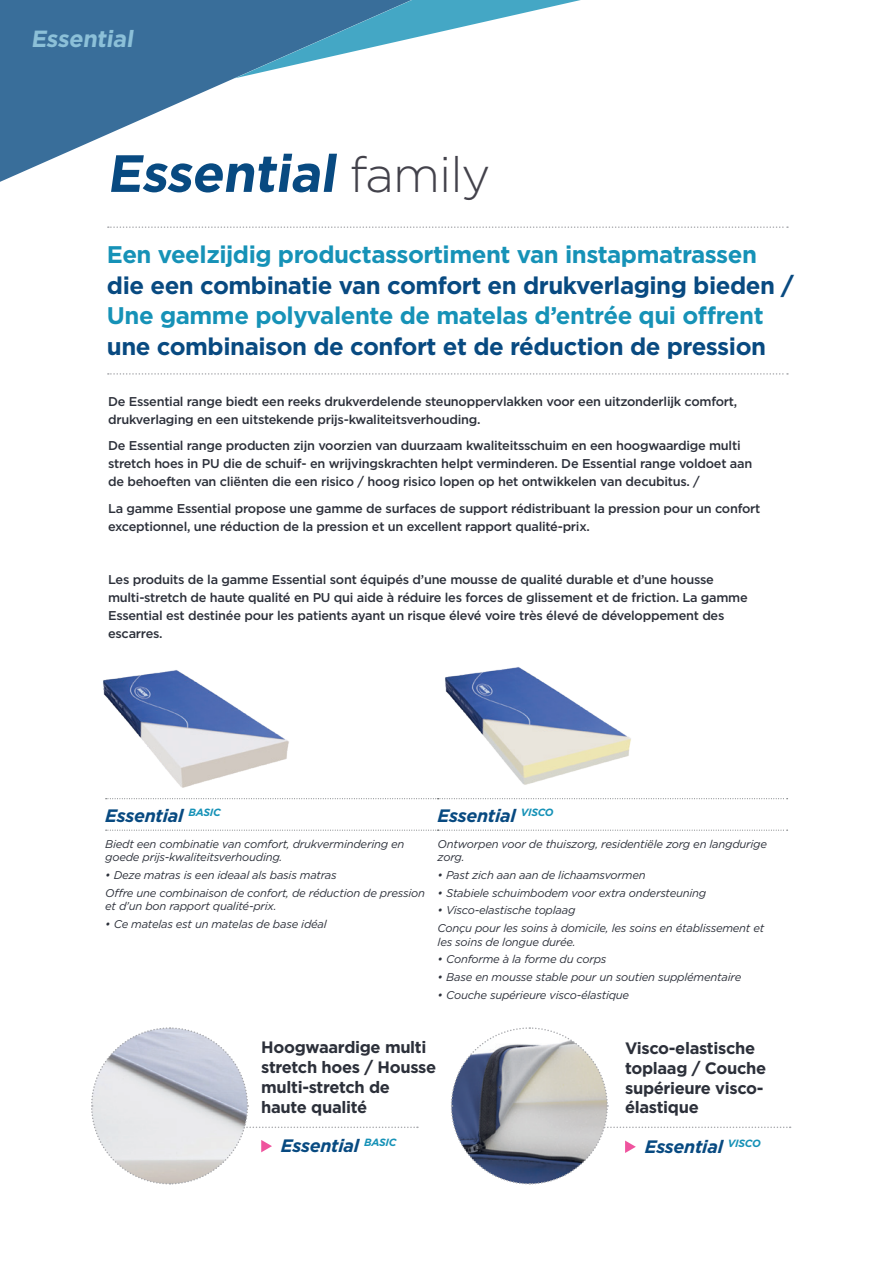
<style>
.page{position:relative;width:893px;height:1263px;background:#fff}
.page>*{position:absolute;margin:0;border:0;box-sizing:border-box;transform-origin:0 0}
.t1{font:700 52.35px "Gotham";color:#084a81}
.t2{font:700 24px "Gotham";letter-spacing:-.02em;color:#1692b7}
.t3{font:700 24px "Gotham";letter-spacing:-.02em;color:#084a81}
.t4{font:700 23.4px "Gotham";color:#8cc0d8}
.t5{font:italic 700 18px "Gotham";letter-spacing:-.015em;color:#084a81}
.t6{font:700 16.5px/19.8px "Gotham";letter-spacing:-.02em;color:#2c303a}
.t7{font:500 12.75px/18px "Gotham";letter-spacing:-.02em;color:#2c303a}
.t8{font:italic 11.25px/13.5px "Gotham";letter-spacing:-.02em;color:#2c303a}
.s1{font-weight:300;font-size:49.35px;color:#43424b}
</style>
<div class="page">
<svg style="left:0;top:78px;width:236px;height:150px"></svg>
<svg style="left:0;top:0;width:581px;height:78px;fill:#396e9a"></svg>
<svg style="left:451px;top:1027px;width:340px;height:158px"></svg>
<svg style="left:108px;top:373px;width:680px;height:2px"></svg>
<svg style="left:108px;top:226px;width:680px;height:2px"></svg>
<svg style="left:106px;top:798px;width:682px;height:1px"></svg>
<svg style="left:106px;top:830px;width:682px;height:1px"></svg>
<svg style="left:91px;top:1027px;width:327px;height:158px"></svg>
<img style="left:103px;top:670px;width:186px;height:118px">
<img style="left:445px;top:667px;width:186px;height:118px">
<h3 class="t4" style="left:31px;top:23px;width:108px">Essential</h3>
<h1 class="t1" style="left:107px;top:139px;width:386px">Essential <span class="s1">fa m i l y</span></h1>
<h2 class="t2" style="left:107px;top:238px;width:652px">Een veelzijdig productassortiment van instapmatrassen</h2>
<h2 class="t3" style="left:107px;top:269px;width:689px">die een combinatie van comfort en drukverlaging bieden /</h2>
<h2 class="t2" style="left:107px;top:300px;width:658px">Une gamme polyvalente de matelas d’entrée qui offrent</h2>
<h2 class="t3" style="left:107px;top:331px;width:661px">une combinaison de confort et de réduction de pression</h2>
<p class="t7" style="left:108px;top:392px;width:631px">De Essential range biedt een reeks drukverdelende steunoppervlakken voor een uitzonderlijk comfort, drukverlaging en een uitstekende prijs-kwaliteitsverhouding.</p>
<p class="t7" style="left:108px;top:436px;width:646px">De Essential range producten zijn voorzien van duurzaam kwaliteitsschuim en een hoogwaardige multi stretch hoes in PU die de schuif- en wrijvingskrachten helpt verminderen. De Essential range voldoet aan de behoeften van cliënten die een risico / hoog risico lopen op het ontwikkelen van decubitus. /</p>
<p class="t7" style="left:108px;top:499px;width:654px">La gamme Essential propose une gamme de surfaces de support rédistribuant la pression pour un confort exceptionnel, une réduction de la pression et un excellent rapport qualité-prix.</p>
<p class="t7" style="left:108px;top:570px;width:641px">Les produits de la gamme Essential sont équipés d’une mousse de qualité durable et d’une housse multi-stretch de haute qualité en PU qui aide à réduire les forces de glissement et de friction. La gamme Essential est destinée pour les patients ayant un risque élevé voire très élevé de développement des escarres.</p>
<h3 class="t5" style="left:105px;top:803px;width:117px">Essential <sup>BASIC</sup></h3>
<h3 class="t5" style="left:438px;top:803px;width:118px">Essential <sup>VISCO</sup></h3>
<p class="t8" style="left:105px;top:837px;width:301px">Biedt een combinatie van comfort, drukvermindering en goede prijs-kwaliteitsverhouding.</p>
<p class="t8" style="left:105px;top:866px;width:321px;line-height:17.7px">• Deze matras is een ideaal als basis matras<br>Offre une combinaison de confort, de réduction de pression</p>
<p class="t8" style="left:105px;top:899px;width:173px">et d’un bon rapport qualité-prix.</p>
<p class="t8" style="left:105px;top:917px;width:223px">• Ce matelas est un matelas de base idéal</p>
<p class="t8" style="left:438px;top:837px;width:331px">Ontworpen voor de thuiszorg, residentiële zorg en langdurige zorg.</p>
<p class="t8" style="left:438px;top:868px;width:209px">• Past zich aan aan de lichaamsvormen</p>
<p class="t8" style="left:438px;top:886px;width:270px">• Stabiele schuimbodem voor extra ondersteuning</p>
<p class="t8" style="left:438px;top:901px;width:328px;line-height:17.7px">• Visco-elastische toplaag<br>Conçu pour les soins à domicile, les soins en établissement et</p>
<p class="t8" style="left:438px;top:935px;width:140px">les soins de longue durée.</p>
<p class="t8" style="left:438px;top:952px;width:170px">• Conforme à la forme du corps</p>
<p class="t8" style="left:438px;top:970px;width:305px">• Base en mousse stable pour un soutien supplémentaire</p>
<p class="t8" style="left:438px;top:988px;width:193px">• Couche supérieure visco-élastique</p>
<p class="t6" style="left:261px;top:1037px;width:176px">Hoogwaardige multi stretch hoes / Housse multi-stretch de haute qualité</p>
<h3 class="t5" style="left:281px;top:1134px;width:117px">Essential <sup>BASIC</sup></h3>
<p class="t6" style="left:625px;top:1038px;width:143px">Visco-elastische toplaag / Couche supérieure visco&shy;élastique</p>
<h3 class="t5" style="left:645px;top:1135px;width:118px">Essential <sup>VISCO</sup></h3>
</div>
